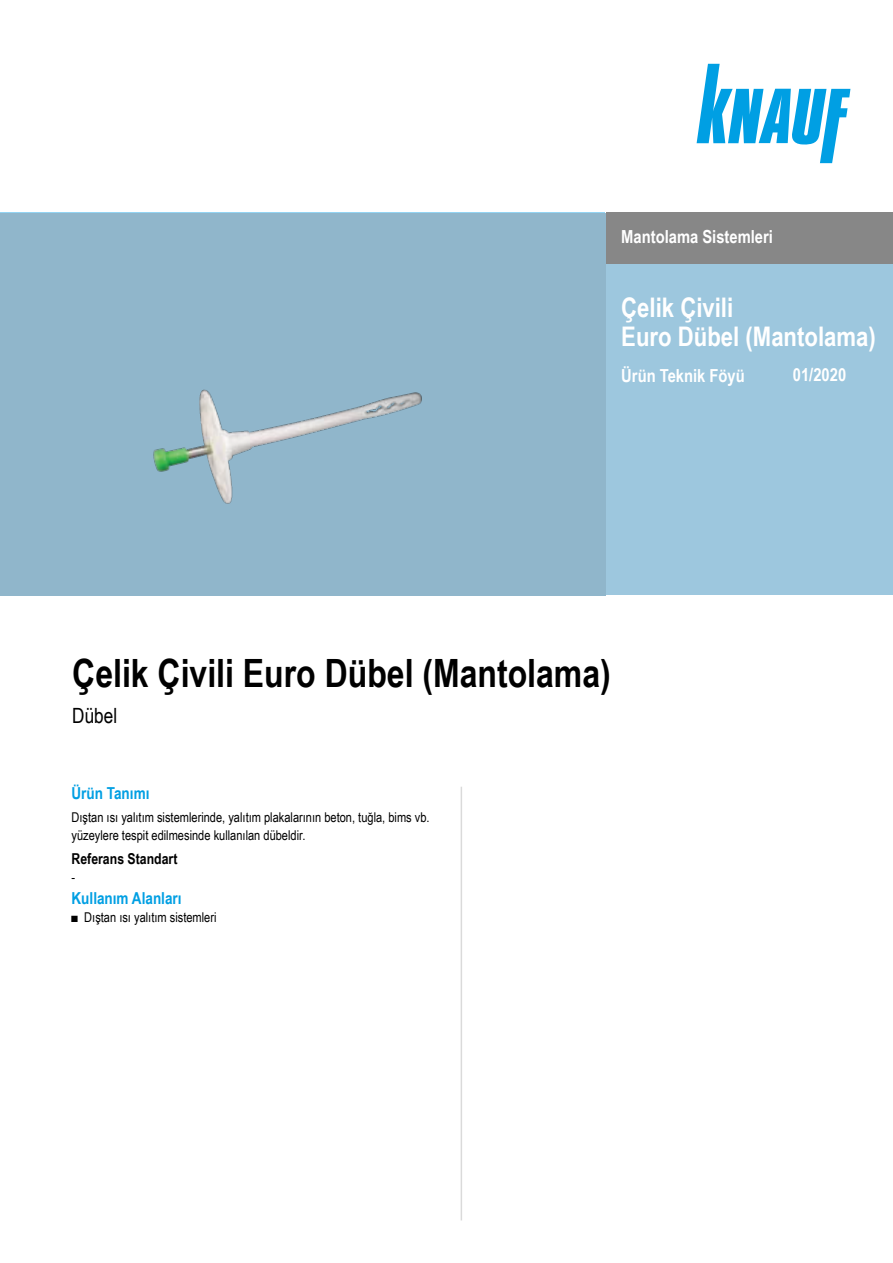
<style>
.page{position:relative;width:893px;height:1263px;background:#fff}
.page>*{position:absolute;margin:0;border:0;box-sizing:border-box;transform-origin:0 0}
.t1{font:700 39px "Arial Narrow";color:#000}
.t2{font:700 27px/28.5px "Arial Narrow";color:#fff}
.t3{font:21px "Arial Narrow";color:#000}
.t4{font:700 18px "Arial Narrow";color:#fff}
.t5{font:700 16.5px "Arial Narrow";color:#009fe3}
.t6{font:700 15px "Arial Narrow";color:#000}
.t7{font:13.5px/18px "Arial Narrow";color:#000}
</style>
<div class="page">
<div style="left:606px;top:213px;width:287px;height:382px;background:#9dc7de"></div>
<div style="left:606px;top:213px;width:287px;height:51px;background:#878787"></div>
<svg style="left:697px;top:64px;width:153px;height:99px"></svg>
<div style="left:0;top:213px;width:606px;height:382px;background:#90b6cb"></div>
<img style="left:153px;top:389px;width:269px;height:115px">
<hr style="left:461px;top:787px;width:1px;height:433px;background:#dadada">
<h3 class="t4" style="left:621px;top:223px;width:153px">Mantolama Sistemleri</h3>
<h2 class="t2" style="left:621px;top:292px;width:256px">Çelik Çivili<br>Euro Dübel (Mantolama)</h2>
<h3 class="t4" style="left:621px;top:362px;width:125px">Ürün Teknik Föyü</h3>
<h3 class="t4" style="left:793px;top:361px;width:55px">01/2020</h3>
<h1 class="t1" style="left:72px;top:644px;width:540px">Çelik Çivili Euro Dübel (Mantolama)</h1>
<h3 class="t3" style="left:72px;top:700px;width:46px">Dübel</h3>
<p class="t5" style="left:72px;top:780px;width:79px">Ürün Tanımı</p>
<p class="t7" style="left:72px;top:808px;width:360px">Dıştan ısı yalıtım sistemlerinde, yalıtım plakalarının beton, tuğla, bims vb. yüzeylere tespit edilmesinde kullanılan dübeldir.</p>
<p class="t6" style="left:72px;top:847px;width:107px">Referans Standart</p>
<p class="t7" style="left:72px;top:867px;width:5px">-</p>
<p class="t5" style="left:72px;top:885px;width:112px">Kullanım Alanları</p>
<p class="t7" style="left:72px;top:907px;width:147px">■ Dıştan ısı yalıtım sistemleri</p>
</div>
